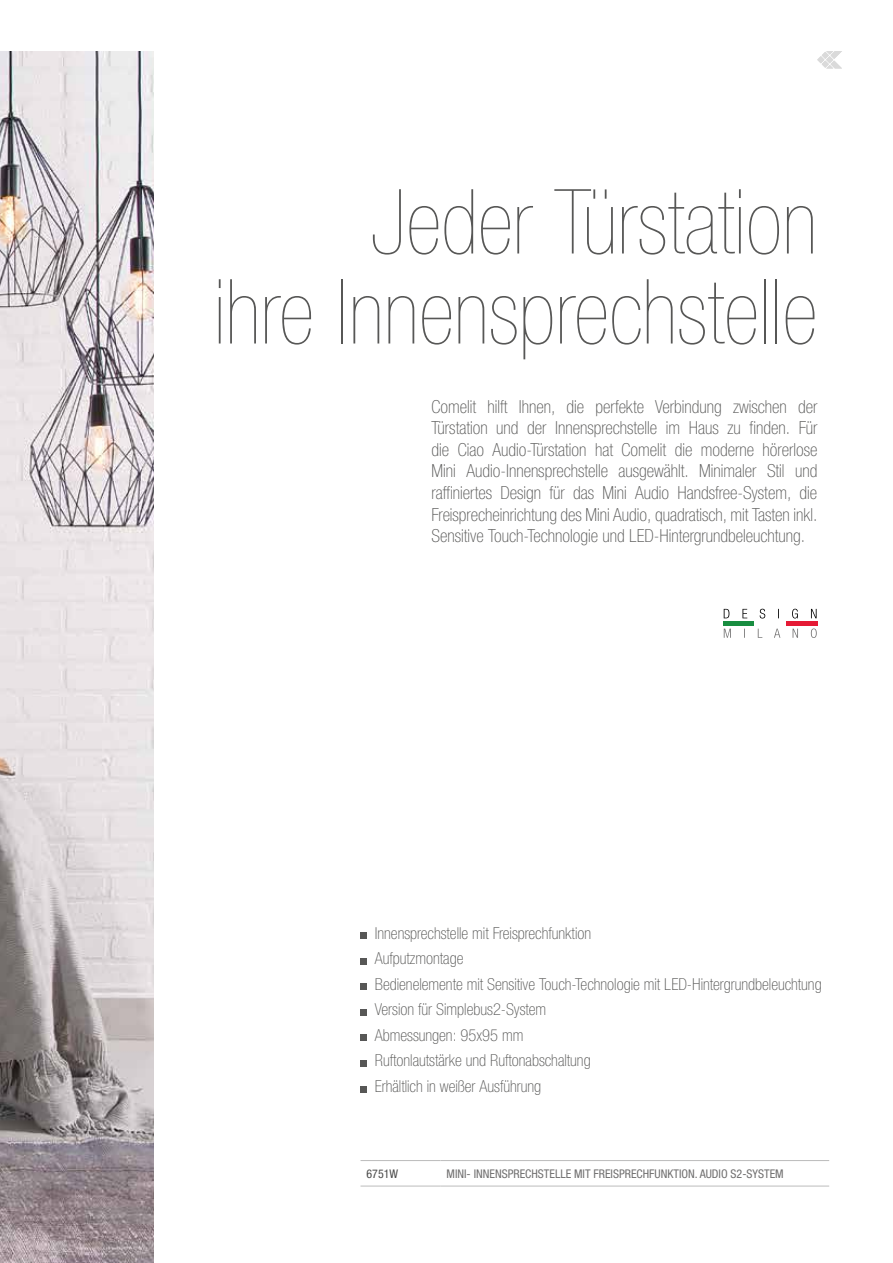
<style>
.page{position:relative;width:893px;height:1263px;background:#fff}
.page>*{position:absolute;margin:0;border:0;box-sizing:border-box;transform-origin:0 0}
.t1{font:200 condensed 90px/90px "Helvetica Neue LTW1 G";color:#575756;text-align:right}
.t2{font:100 condensed 18px/21.6px "Helvetica Neue LTW1 G";color:#575756;text-align:justify}
.t3{font:100 condensed 16.5px/25.5px "Helvetica Neue LTW1 G";color:#575756}
.t4{font:condensed 12px "Helvetica Neue LTW1 G";color:#706f6f}
.t5{font:condensed 12px "Helvetica Neue LTW1 G";color:#4a4a49}
</style>
<div class="page">
<img style="left:0;top:51px;width:153px;height:1212px">
<div style="left:817px;top:56px;width:7px;height:7px;background:#dadada;border-radius:3px"></div>
<div style="left:822px;top:60px;width:7px;height:8px;background:#dadada;border-radius:3px"></div>
<div style="left:822px;top:52px;width:7px;height:7px;background:#dadada;border-radius:3px"></div>
<svg style="left:826px;top:51px;width:16px;height:18px"></svg>
<div style="left:360px;top:932px;width:7px;height:7px;background:#575756"></div>
<div style="left:360px;top:958px;width:7px;height:6px;background:#575756"></div>
<div style="left:360px;top:983px;width:7px;height:7px;background:#575756"></div>
<div style="left:360px;top:1009px;width:7px;height:6px;background:#575756"></div>
<div style="left:360px;top:1034px;width:7px;height:7px;background:#575756"></div>
<div style="left:360px;top:1060px;width:7px;height:6px;background:#575756"></div>
<div style="left:360px;top:1086px;width:7px;height:6px;background:#575756"></div>
<hr style="left:360px;top:1160px;width:81px;height:1px;background:#bcbcbc">
<hr style="left:441px;top:1160px;width:388px;height:1px;background:#bcbcbc">
<hr style="left:360px;top:1186px;width:81px;height:1px;background:#bcbcbc">
<hr style="left:441px;top:1186px;width:388px;height:1px;background:#bcbcbc">
<hr style="left:723px;top:621px;width:31px;height:4px;background:#188d40">
<hr style="left:786px;top:621px;width:31px;height:4px;background:#e51a35">
<svg style="left:724px;top:609px;width:93px;height:9px"></svg>
<svg style="left:724px;top:628px;width:93px;height:10px"></svg>
<h1 class="t1" style="left:214px;top:177px;width:605px">Jeder Türstation<br>ihre Innensprechstelle</h1>
<p class="t2" style="left:432px;top:396px;width:387px">Comelit hilft Ihnen, die perfekte Verbindung zwischen der Türstation und der Innensprechstelle im Haus zu finden. Für die Ciao Audio-Türstation hat Comelit die moderne hörerlose Mini Audio-Innensprechstelle ausgewählt. Minimaler Stil und raffiniertes Design für das Mini Audio Handsfree-System, die Freisprecheinrichtung des Mini Audio, quadratisch, mit Tasten inkl.<br>Sensitive Touch-Technologie und LED-Hintergrundbeleuchtung.</p>
<p class="t3" style="left:375px;top:920px;width:448px">Innensprechstelle mit Freisprechfunktion<br>Aufputzmontage<br>Bedienelemente mit Sensitive Touch-Technologie mit LED-Hintergrundbeleuchtung Version für Simplebus2-System<br>Abmessungen: 95x95 mm<br>Ruftonlautstärke und Ruftonabschaltung<br>Erhältlich in weißer Ausführung</p>
<p class="t5" style="left:366px;top:1166px;width:33px">6751W</p>
<p class="t4" style="left:447px;top:1166px;width:339px">MINI- INNENSPRECHSTELLE MIT FREISPRECHFUNKTION. AUDIO S2-SYSTEM</p>
</div>
